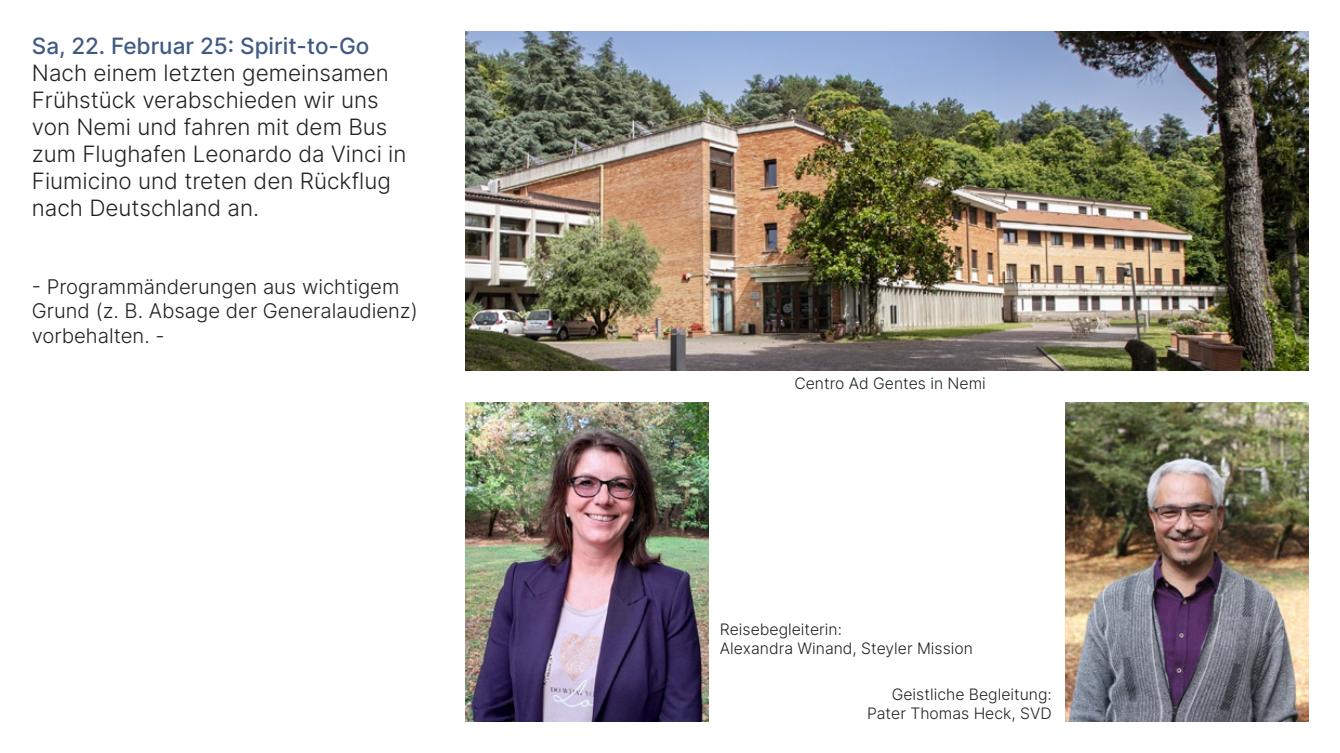
<style>
.page{position:relative;width:1340px;height:753px;background:#fff}
.page>*{position:absolute;margin:0;border:0;box-sizing:border-box;transform-origin:0 0}
.t1{font:300 22.5px/27px "Inter";color:#222221}
.t2{font:500 22.5px "Inter";color:#405a84}
.t3{font:300 20.25px/24.3px "Inter";color:#222221}
.t4{font:300 15.75px/18.9px "Inter";color:#222221}
</style>
<div class="page">
<img style="left:466px;top:32px;width:841px;height:338px">
<img style="left:466px;top:402px;width:242px;height:319px">
<img style="left:1065px;top:402px;width:242px;height:319px">
<p class="t2" style="left:32px;top:29px;width:339px">Sa, 22. Februar 25: Spirit-to-Go</p>
<p class="t1" style="left:32px;top:59px;width:376px">Nach einem letzten gemeinsamen<br>Frühstück verabschieden wir uns von Nemi und fahren mit dem Bus zum Flughafen Leonardo da Vinci in<br>Fiumicino und treten den Rückflug nach Deutschland an.</p>
<p class="t3" style="left:32px;top:274px;width:387px">- Programmänderungen aus wichtigem<br>Grund (z. B. Absage der Generalaudienz) vorbehalten. -</p>
<p class="t4" style="left:794px;top:373px;width:193px">Centro Ad Gentes in Nemi</p>
<p class="t4" style="left:720px;top:619px;width:254px">Reisebegleiterin:<br>Alexandra Winand, Steyler Mission</p>
<p class="t4" style="left:867px;top:684px;width:186px;text-align:right">Geistliche Begleitung:<br>Pater Thomas Heck, SVD</p>
</div>
